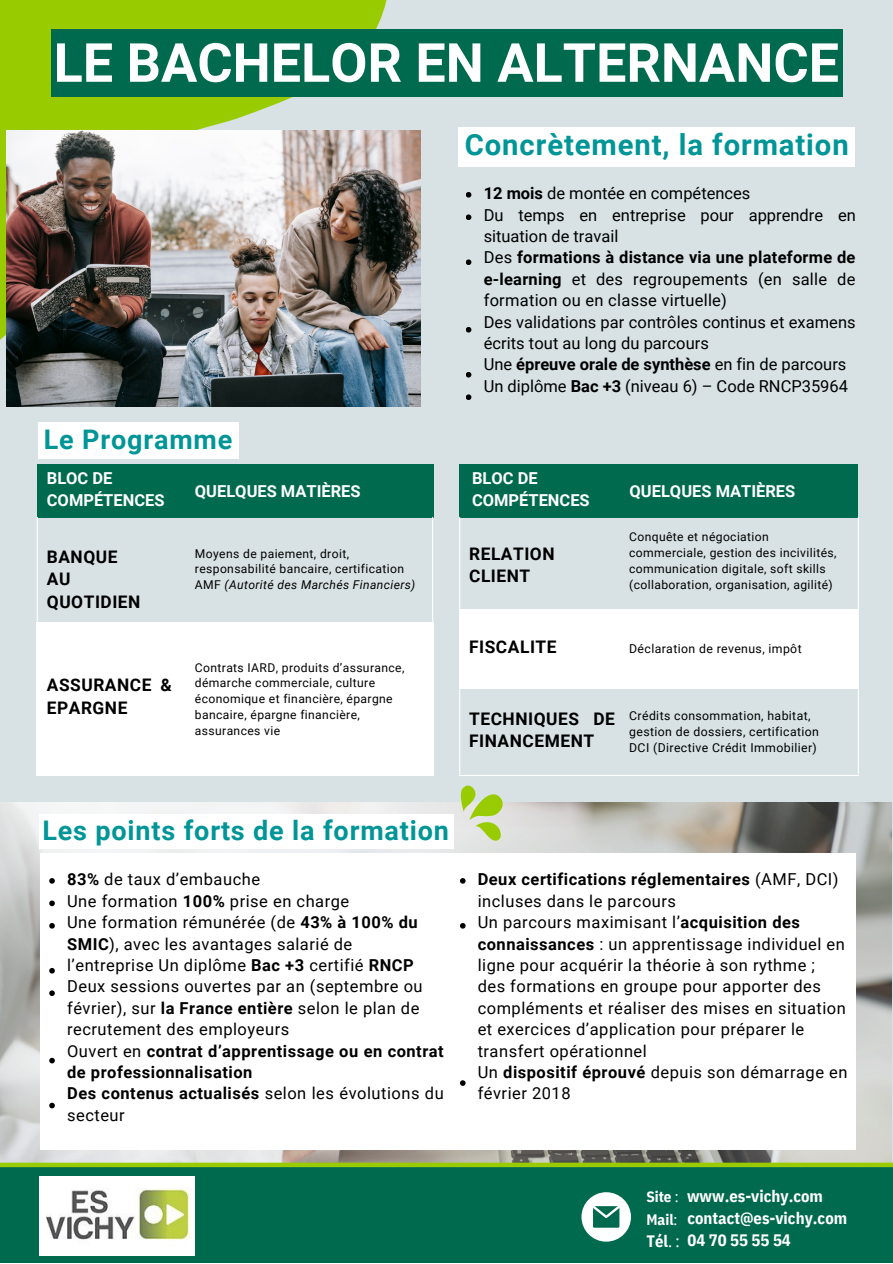
<style>
.page{position:relative;width:893px;height:1264px;background:#fff}
.page>*{position:absolute;margin:0;border:0;box-sizing:border-box;transform-origin:0 0}
.t1{font:700 53.85px "Roboto";color:#fff}
.t2{font:700 29.25px "Roboto";letter-spacing:.03em;color:#009597}
.t3{font:700 27px "Roboto";letter-spacing:.03em;color:#009597}
.t4{font:700 17.4px/22.5px "Roboto";letter-spacing:.03em;color:#000}
.t5{font:700 17.25px/22.5px "Roboto";letter-spacing:.03em;color:#000}
.t6{font:16.5px/21.3px "Roboto";letter-spacing:.03em;color:#000}
.t7{font:16.5px/21.3px "Roboto";letter-spacing:.005em;color:#000}
.t8{font:700 16.5px/21.3px "Roboto";color:#fff}
.t9{font:700 16.5px/22px "IBM Plex Sans Cond";color:#fff}
.t10{font:700 15.15px/23.2px "IBM Plex Sans Cond";color:#fff}
.t11{font:12.3px/15.8px "Roboto";letter-spacing:.03em;color:#000}
.t12{font:12.15px/15.8px "Roboto";letter-spacing:.03em;color:#000}
.s1{font-weight:700}
.s2{font-style:italic}
.s3{font-weight:400}
</style>
<div class="page">
<div style="left:0;top:0;width:892px;height:1262px;background:#d8e2e4"></div>
<div style="left:38px;top:464px;width:395px;height:53px;background:#006a4e"></div>
<div style="left:459px;top:464px;width:398px;height:53px;background:#006a4e"></div>
<svg style="left:36px;top:517px;width:397px;height:259px"></svg>
<svg style="left:0;top:0;width:386px;height:340px;fill:#9c0"></svg>
<img style="left:6px;top:130px;width:414px;height:277px">
<img style="left:0;top:802px;width:891px;height:360px">
<div style="left:38px;top:422px;width:201px;height:37px;background:#fff"></div>
<svg style="left:466px;top:192px;width:5px;height:6px"></svg>
<svg style="left:466px;top:214px;width:5px;height:6px"></svg>
<svg style="left:466px;top:259px;width:5px;height:6px"></svg>
<svg style="left:466px;top:327px;width:5px;height:5px"></svg>
<svg style="left:466px;top:372px;width:5px;height:5px"></svg>
<svg style="left:466px;top:394px;width:5px;height:6px"></svg>
<div style="left:51px;top:29px;width:791px;height:67px;background:#006a4e"></div>
<div style="left:458px;top:127px;width:396px;height:39px;background:#fff"></div>
<div style="left:39px;top:814px;width:415px;height:34px;background:#fff"></div>
<div style="left:40px;top:853px;width:817px;height:296px;background:#fff"></div>
<div style="left:0;top:1164px;width:892px;height:99px;background:#006a4e"></div>
<svg style="left:581px;top:1192px;width:50px;height:49px"></svg>
<svg style="left:49px;top:878px;width:6px;height:5px"></svg>
<svg style="left:49px;top:900px;width:6px;height:6px"></svg>
<svg style="left:49px;top:923px;width:6px;height:5px"></svg>
<svg style="left:49px;top:968px;width:6px;height:5px"></svg>
<svg style="left:49px;top:990px;width:6px;height:6px"></svg>
<svg style="left:49px;top:1057px;width:6px;height:6px"></svg>
<svg style="left:49px;top:1102px;width:6px;height:6px"></svg>
<svg style="left:460px;top:878px;width:5px;height:5px"></svg>
<svg style="left:460px;top:923px;width:5px;height:5px"></svg>
<svg style="left:460px;top:1080px;width:5px;height:5px"></svg>
<svg style="left:458px;top:517px;width:400px;height:324px"></svg>
<div style="left:0;top:1162px;width:892px;height:5px;background:#9c0"></div>
<img style="left:40px;top:1176px;width:155px;height:79px">
<h1 class="t1" style="left:54px;top:32px;width:786px">LE BACHELOR EN ALTERNANCE</h1>
<h2 class="t2" style="left:465px;top:128px;width:385px">Concrètement, la formation</h2>
<h3 class="t3" style="left:44px;top:424px;width:190px">Le Programme</h3>
<p class="t7" style="left:483px;top:183px;width:373px"><span class="s1">12 mois</span> de montée en compétences<br>Du temps en entreprise pour apprendre en situation de travail<br>Des <span class="s1">formations à distance via une plateforme de e-learning</span> et des regroupements (en salle de formation ou en classe virtuelle)<br>Des validations par contrôles continus et examens écrits tout au long du parcours<br>Une <span class="s1">épreuve orale de synthèse</span> en fin de parcours Un diplôme <span class="s1">Bac +3</span> (niveau 6) – Code RNCP35964</p>
<p class="t8" style="left:47px;top:468px;width:119px">BLOC DE<br>COMPÉTENCES</p>
<p class="t8" style="left:195px;top:480px;width:167px">QUELQUES MATIÈRES</p>
<p class="t8" style="left:472px;top:468px;width:119px">BLOC DE<br>COMPÉTENCES</p>
<p class="t8" style="left:629px;top:480px;width:167px">QUELQUES MATIÈRES</p>
<p class="t5" style="left:47px;top:545px;width:95px">BANQUE<br>AU<br>QUOTIDIEN</p>
<p class="t5" style="left:47px;top:674px;width:126px">ASSURANCE &amp;<br>EPARGNE</p>
<p class="t12" style="left:195px;top:545px;width:222px">Moyens de paiement, droit, responsabilité bancaire, certification<br>AMF <span class="s2">(Autorité des Marchés Financiers)</span></p>
<p class="t12" style="left:195px;top:659px;width:211px">Contrats IARD, produits d’assurance, démarche commerciale, culture économique et financière, épargne bancaire, épargne financière, assurances vie</p>
<p class="t5" style="left:469px;top:542px;width:87px">RELATION<br>CLIENT</p>
<p class="t4" style="left:469px;top:636px;width:89px">FISCALITE</p>
<p class="t12" style="left:629px;top:529px;width:209px">Conquête et négociation commerciale, gestion des incivilités, communication digitale, soft skills (collaboration, organisation, agilité)</p>
<p class="t11" style="left:629px;top:641px;width:174px">Déclaration de revenus, impôt</p>
<p class="t4" style="left:469px;top:707px;width:147px">TECHNIQUES DE<br>FINANCEMENT</p>
<p class="t11" style="left:629px;top:708px;width:191px">Crédits consommation, habitat, gestion de dossiers, certification<br>DCI (Directive Crédit Immobilier)</p>
<h3 class="t3" style="left:42px;top:814px;width:408px">Les points forts de la formation</h3>
<p class="t6" style="left:67px;top:869px;width:378px"><span class="s1">83%</span> de taux d’embauche<br>Une formation <span class="s1">100%</span> prise en charge<br>Une formation rémunérée (de <span class="s1">43% à 100% du SMIC</span>), avec les avantages salarié de<br>l’entreprise Un diplôme <span class="s1">Bac +3</span> certifié <span class="s1">RNCP </span>Deux sessions ouvertes par an (septembre ou février), sur <span class="s1">la France entière</span> selon le plan de recrutement des employeurs<br>Ouvert en <span class="s1">contrat d’apprentissage ou en contrat de professionnalisation<br>Des contenus actualisés</span> selon les évolutions du secteur</p>
<p class="t6" style="left:477px;top:869px;width:371px"><span class="s1">Deux certifications réglementaires</span> (AMF, DCI) incluses dans le parcours<br>Un parcours maximisant l’<span class="s1">acquisition des connaissances</span> : un apprentissage individuel en ligne pour acquérir la théorie à son rythme ;<br>des formations en groupe pour apporter des compléments et réaliser des mises en situation et exercices d’application pour préparer le transfert opérationnel<br>Un <span class="s1">dispositif éprouvé</span> depuis son démarrage en février 2018</p>
<p class="t10" style="left:646px;top:1184px;width:34px">Site <span class="s3">:<br></span>Mail<span class="s3">:</span></p>
<p class="t9" style="left:646px;top:1229px;width:35px">Tél<span class="s3">. :</span></p>
<p class="t9" style="left:687px;top:1184px;width:161px">www.es-vichy.com contact@es-vichy.com<br>04 70 55 55 54</p>
</div>
